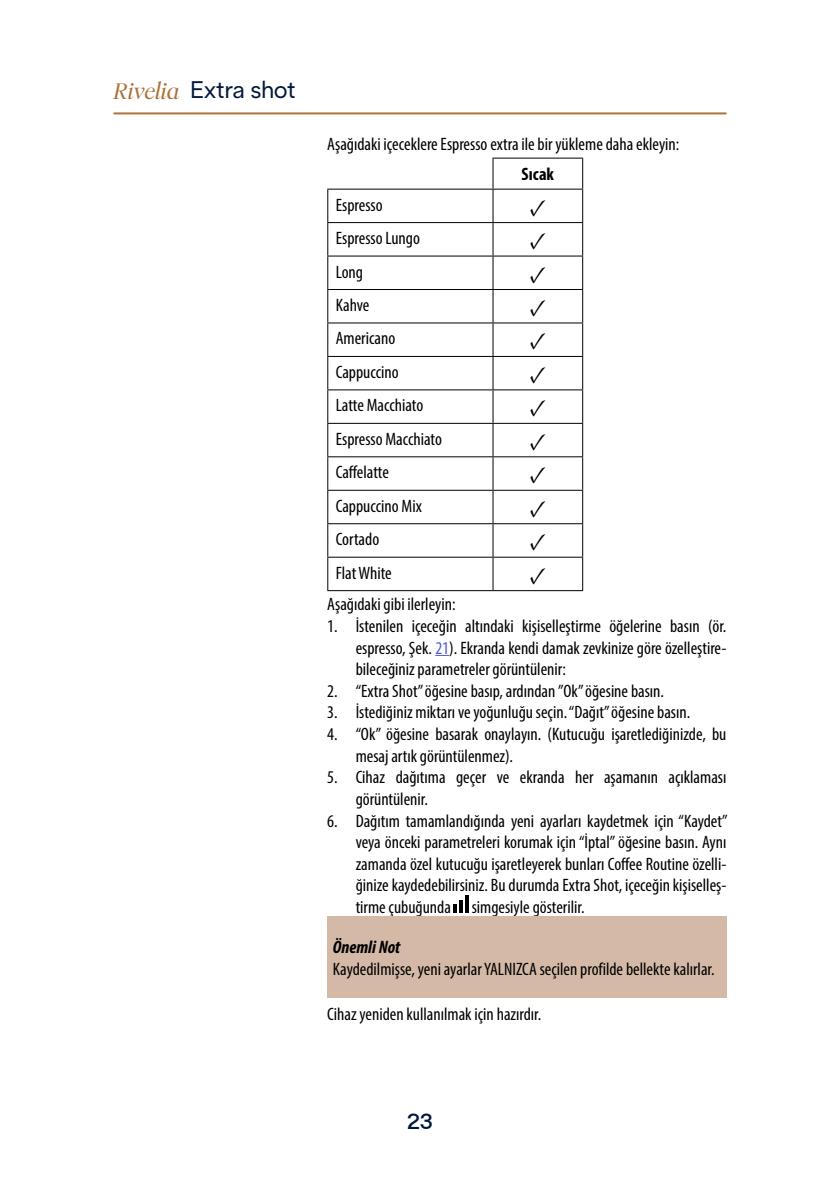
<style>
.page{position:relative;width:840px;height:1191px;background:#fff}
.page>*{position:absolute;margin:0;border:0;box-sizing:border-box;transform-origin:0 0}
.didascalie_-_titolo{font:24px "De Longhi Sans";color:#02183e}
.t1{font:24px "Minion Pro";color:#000}
.t2{font:500 22px "De Longhi Sans";color:#02183e}
.testo{font:condensed 18px/21.6px "Myriad Pro";color:#000;text-align:justify}
.pericoli{font:italic 700 condensed 18px "Myriad Pro";color:#000}
.titolo_sommario{font:700 condensed 18px "Myriad Pro";letter-spacing:.005em;color:#000}
.s1{font-family:"De Longhi Serif";font-style:italic;color:#aa743a}
.s2{color:#4f5cd6}
</style>
<div class="page">
<hr style="left:113px;top:112px;width:613px;height:2px;background:#aa743a">
<svg style="left:435px;top:655px;width:14px;height:1px"></svg>
<hr style="left:492px;top:158px;width:91px;height:1px;background:#000">
<hr style="left:582px;top:159px;width:1px;height:30px;background:#000">
<hr style="left:327px;top:190px;width:1px;height:32px;background:#000">
<hr style="left:492px;top:189px;width:91px;height:1px;background:#000">
<hr style="left:492px;top:190px;width:1px;height:32px;background:#000">
<hr style="left:582px;top:190px;width:1px;height:32px;background:#000">
<hr style="left:327px;top:222px;width:165px;height:1px;background:#000">
<hr style="left:327px;top:223px;width:1px;height:32px;background:#000">
<hr style="left:492px;top:222px;width:91px;height:1px;background:#000">
<hr style="left:492px;top:223px;width:1px;height:32px;background:#000">
<hr style="left:582px;top:223px;width:1px;height:32px;background:#000">
<hr style="left:327px;top:255px;width:165px;height:1px;background:#000">
<hr style="left:327px;top:256px;width:1px;height:33px;background:#000">
<hr style="left:492px;top:255px;width:91px;height:1px;background:#000">
<hr style="left:492px;top:256px;width:1px;height:33px;background:#000">
<hr style="left:582px;top:256px;width:1px;height:33px;background:#000">
<hr style="left:327px;top:289px;width:165px;height:1px;background:#000">
<hr style="left:327px;top:290px;width:1px;height:32px;background:#000">
<hr style="left:492px;top:289px;width:91px;height:1px;background:#000">
<hr style="left:492px;top:290px;width:1px;height:32px;background:#000">
<hr style="left:582px;top:290px;width:1px;height:32px;background:#000">
<hr style="left:327px;top:322px;width:165px;height:1px;background:#000">
<hr style="left:327px;top:323px;width:1px;height:33px;background:#000">
<hr style="left:492px;top:322px;width:91px;height:1px;background:#000">
<hr style="left:492px;top:323px;width:1px;height:33px;background:#000">
<hr style="left:582px;top:323px;width:1px;height:33px;background:#000">
<hr style="left:327px;top:356px;width:165px;height:1px;background:#000">
<hr style="left:327px;top:357px;width:1px;height:32px;background:#000">
<hr style="left:492px;top:356px;width:91px;height:1px;background:#000">
<hr style="left:492px;top:357px;width:1px;height:32px;background:#000">
<hr style="left:582px;top:357px;width:1px;height:32px;background:#000">
<hr style="left:327px;top:389px;width:165px;height:1px;background:#000">
<hr style="left:327px;top:390px;width:1px;height:33px;background:#000">
<hr style="left:492px;top:389px;width:91px;height:1px;background:#000">
<hr style="left:492px;top:390px;width:1px;height:33px;background:#000">
<hr style="left:582px;top:390px;width:1px;height:33px;background:#000">
<hr style="left:327px;top:423px;width:165px;height:1px;background:#000">
<hr style="left:327px;top:424px;width:1px;height:32px;background:#000">
<hr style="left:492px;top:423px;width:91px;height:1px;background:#000">
<hr style="left:492px;top:424px;width:1px;height:32px;background:#000">
<hr style="left:582px;top:424px;width:1px;height:32px;background:#000">
<hr style="left:327px;top:456px;width:165px;height:1px;background:#000">
<hr style="left:327px;top:457px;width:1px;height:33px;background:#000">
<hr style="left:492px;top:456px;width:91px;height:1px;background:#000">
<hr style="left:492px;top:457px;width:1px;height:33px;background:#000">
<hr style="left:582px;top:457px;width:1px;height:33px;background:#000">
<hr style="left:327px;top:490px;width:165px;height:1px;background:#000">
<hr style="left:327px;top:491px;width:1px;height:32px;background:#000">
<hr style="left:492px;top:490px;width:91px;height:1px;background:#000">
<hr style="left:492px;top:491px;width:1px;height:32px;background:#000">
<hr style="left:582px;top:491px;width:1px;height:32px;background:#000">
<hr style="left:327px;top:523px;width:165px;height:1px;background:#000">
<hr style="left:327px;top:524px;width:1px;height:32px;background:#000">
<hr style="left:492px;top:523px;width:91px;height:1px;background:#000">
<hr style="left:492px;top:524px;width:1px;height:32px;background:#000">
<hr style="left:582px;top:524px;width:1px;height:32px;background:#000">
<hr style="left:327px;top:556px;width:165px;height:1px;background:#000">
<hr style="left:327px;top:557px;width:1px;height:33px;background:#000">
<hr style="left:492px;top:556px;width:91px;height:1px;background:#000">
<hr style="left:492px;top:557px;width:1px;height:33px;background:#000">
<hr style="left:582px;top:557px;width:1px;height:33px;background:#000">
<hr style="left:327px;top:590px;width:165px;height:1px;background:#000">
<hr style="left:492px;top:590px;width:91px;height:1px;background:#000">
<hr style="left:492px;top:159px;width:1px;height:30px;background:#000">
<hr style="left:327px;top:189px;width:165px;height:1px;background:#000">
<hr style="left:465px;top:895px;width:3px;height:18px;background:#000">
<svg style="left:453px;top:900px;width:9px;height:13px"></svg>
<div style="left:327px;top:916px;width:399px;height:82px;background:#d4b9a6"></div>
<p class="didascalie_-_titolo" style="left:113px;top:75px;width:184px"><span class="s1">Rivelia</span> Extra shot</p>
<p class="testo" style="left:327px;top:133px;width:353px">Aşağıdaki içeceklere Espresso extra ile bir yükleme daha ekleyin:</p>
<p class="titolo_sommario" style="left:521px;top:163px;width:34px">Sıcak</p>
<p class="testo" style="left:335px;top:194px;width:48px">Espresso</p>
<p class="t1" style="left:529px;top:191px;width:18px">✓</p>
<p class="testo" style="left:335px;top:227px;width:86px">Espresso Lungo</p>
<p class="t1" style="left:529px;top:224px;width:18px">✓</p>
<p class="testo" style="left:335px;top:260px;width:29px">Long</p>
<p class="t1" style="left:529px;top:258px;width:18px">✓</p>
<p class="testo" style="left:335px;top:294px;width:35px">Kahve</p>
<p class="t1" style="left:529px;top:291px;width:18px">✓</p>
<p class="testo" style="left:335px;top:327px;width:61px">Americano</p>
<p class="t1" style="left:529px;top:325px;width:18px">✓</p>
<p class="testo" style="left:335px;top:361px;width:64px">Cappuccino</p>
<p class="t1" style="left:529px;top:358px;width:18px">✓</p>
<p class="testo" style="left:335px;top:394px;width:89px">Latte Macchiato</p>
<p class="t1" style="left:529px;top:391px;width:18px">✓</p>
<p class="testo" style="left:335px;top:428px;width:108px">Espresso Macchiato</p>
<p class="t1" style="left:529px;top:425px;width:18px">✓</p>
<p class="testo" style="left:335px;top:461px;width:55px">Caffelatte</p>
<p class="t1" style="left:529px;top:458px;width:18px">✓</p>
<p class="testo" style="left:335px;top:495px;width:87px">Cappuccino Mix</p>
<p class="t1" style="left:529px;top:492px;width:18px">✓</p>
<p class="testo" style="left:335px;top:528px;width:45px">Cortado</p>
<p class="t1" style="left:529px;top:525px;width:18px">✓</p>
<p class="testo" style="left:335px;top:562px;width:57px">Flat White</p>
<p class="t1" style="left:529px;top:559px;width:18px">✓</p>
<p class="testo" style="left:327px;top:593px;width:130px">Aşağıdaki gibi ilerleyin:</p>
<p class="testo" style="left:355px;top:615px;width:372px;text-indent:-28px">1. İstenilen içeceğin altındaki kişiselleştirme öğelerine basın (ör. espresso, Şek. <span class="s2">21</span>). Ekranda kendi damak zevkinize göre özelleştire&shy;bileceğiniz parametreler görüntülenir:</p>
<p class="testo" style="left:327px;top:680px;width:338px">2. “Extra Shot” öğesine basıp, ardından ”Ok” öğesine basın.</p>
<p class="testo" style="left:327px;top:701px;width:364px">3. İstediğiniz miktarı ve yoğunluğu seçin. “Dağıt” öğesine basın.</p>
<p class="testo" style="left:355px;top:723px;width:372px;text-indent:-28px">4. “Ok” öğesine basarak onaylayın. (Kutucuğu işaretlediğinizde, bu mesaj artık görüntülenmez).</p>
<p class="testo" style="left:355px;top:766px;width:372px;text-indent:-28px">5. Cihaz dağıtıma geçer ve ekranda her aşamanın açıklaması görüntülenir.</p>
<p class="testo" style="left:355px;top:809px;width:373px;text-indent:-28px">6. Dağıtım tamamlandığında yeni ayarları kaydetmek için “Kaydet” veya önceki parametreleri korumak için “İptal” öğesine basın. Aynı zamanda özel kutucuğu işaretleyerek bunları Coffee Routine özelli&shy;ğinize kaydedebilirsiniz. Bu durumda Extra Shot, içeceğin kişiselleş&shy;tirme çubuğunda simgesiyle gösterilir.</p>
<p class="pericoli" style="left:333px;top:936px;width:69px">Önemli Not</p>
<p class="testo" style="left:333px;top:957px;width:383px">Kaydedilmişse, yeni ayarlar YALNIZCA seçilen profilde bellekte kalırlar.</p>
<p class="testo" style="left:327px;top:1002px;width:215px">Cihaz yeniden kullanılmak için hazırdır.</p>
<p class="t2" style="left:407px;top:1108px;width:27px">23</p>
</div>
